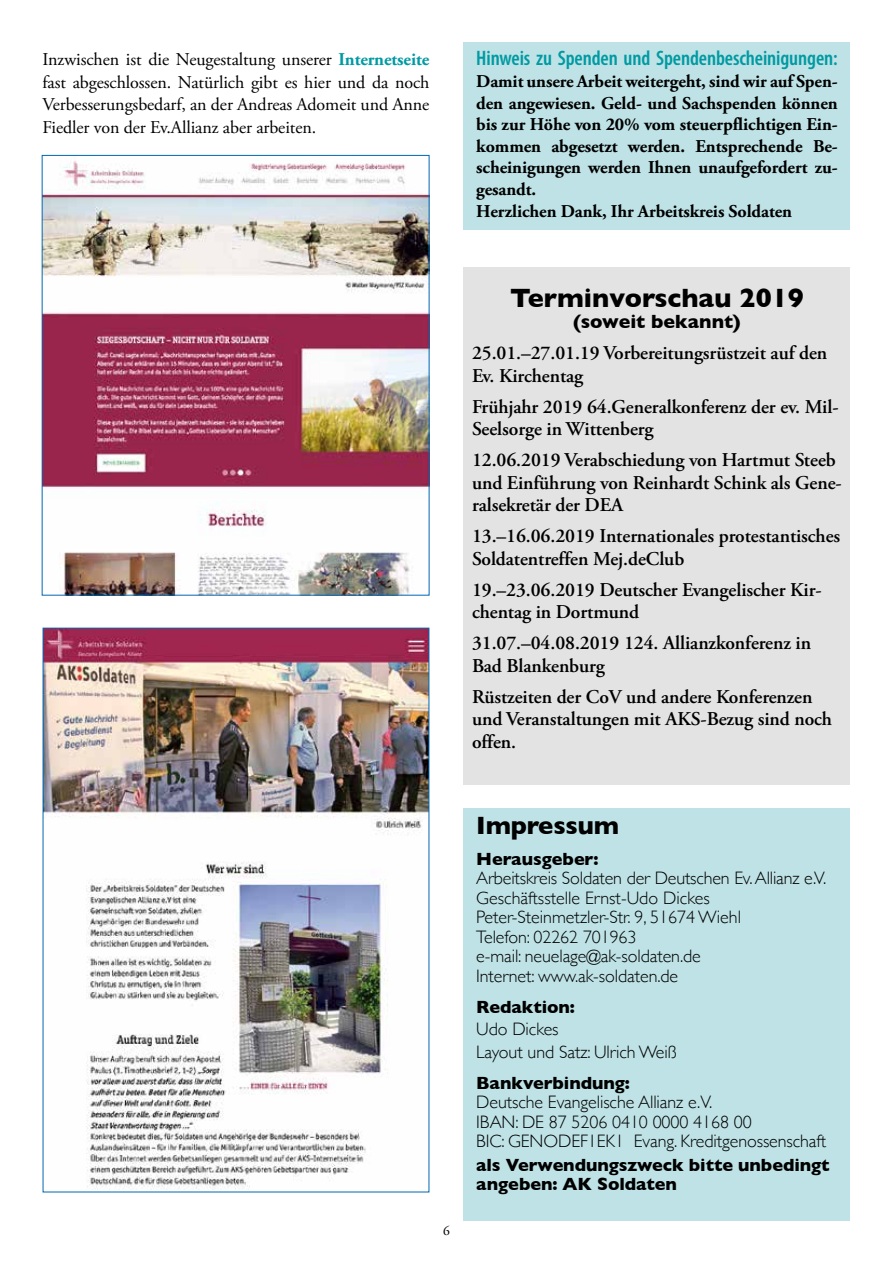
<style>
.page{position:relative;width:893px;height:1263px;background:#fff}
.page>*{position:absolute;margin:0;border:0;box-sizing:border-box;transform-origin:0 0}
.t1{font:700 27px "Gill Sans";color:#000}
.t2{font:700 25.5px "Gill Sans";letter-spacing:-.005em;color:#000}
.t3{font:600 condensed 21px "Myriad Pro";letter-spacing:-.005em;color:#009aa3}
.t4{font:600 19.5px/22.5px "Adobe Garamond Pro";letter-spacing:-.005em;color:#000}
.t5{font:700 19.5px "Gill Sans";color:#000}
.t6{font:300 18px/19.5px "Gill Sans";letter-spacing:-.005em;color:#000}
.t7{font:700 18px/21.6px "Adobe Garamond Pro";letter-spacing:-.005em;color:#000}
.t8{font:18px/22.5px "Adobe Garamond Pro";letter-spacing:-.035em;color:#000;text-align:justify}
.t9{font:700 18px/19.5px "Gill Sans";letter-spacing:-.005em;color:#000}
.t10{font:13.5px "Adobe Garamond Pro";color:#000}
.s1{font-weight:700;color:#009aa3}
</style>
<div class="page">
<div style="left:463px;top:43px;width:387px;height:187px;background:#bee2e5"></div>
<div style="left:463px;top:808px;width:387px;height:412px;background:#bee2e5"></div>
<div style="left:463px;top:268px;width:387px;height:517px;background:#e3e3e3"></div>
<img style="left:44px;top:157px;width:383px;height:436px">
<img style="left:45px;top:630px;width:382px;height:560px">
<p class="t8" style="left:43px;top:49px;width:388px">Inzwischen ist die Neugestaltung unserer <span class="s1">Internetseite </span>fast abgeschlossen. Natürlich gibt es hier und da noch Verbesserungsbedarf, an der Andreas Adomeit und Anne Fiedler von der Ev.Allianz aber arbeiten.</p>
<p class="t3" style="left:476px;top:45px;width:363px">Hinweis zu Spenden und Spendenbescheinigungen:</p>
<p class="t7" style="left:476px;top:71px;width:363px">Damit unsere Arbeit weitergeht, sind wir auf Spen&shy;den angewiesen. Geld- und Sachspenden können bis zur Höhe von 20% vom steuerpflichtigen Ein&shy;kommen abgesetzt werden. Entsprechende Be&shy;scheinigungen werden Ihnen unaufgefordert zu&shy;gesandt.<br>Herzlichen Dank, Ihr Arbeitskreis Soldaten</p>
<h1 class="t1" style="left:510px;top:277px;width:295px">Terminvorschau 2019</h1>
<p class="t5" style="left:573px;top:306px;width:169px">(soweit bekannt)</p>
<p class="t4" style="left:472px;top:342px;width:357px">25.01.–27.01.19 Vorbereitungsrüstzeit auf den<br>Ev. Kirchentag</p>
<p class="t4" style="left:472px;top:396px;width:368px">Frühjahr 2019 64.Generalkonferenz der ev. Mil-<br>Seelsorge in Wittenberg</p>
<p class="t4" style="left:472px;top:449px;width:371px">12.06.2019 Verabschiedung von Hartmut Steeb und Einführung von Reinhardt Schink als Gene&shy;ralsekretär der DEA</p>
<p class="t4" style="left:472px;top:525px;width:370px">13.–16.06.2019 Internationales protestantisches<br>Soldatentreffen Mej.deClub</p>
<p class="t4" style="left:472px;top:579px;width:351px">19.–23.06.2019 Deutscher Evangelischer Kir&shy;chentag in Dortmund</p>
<p class="t4" style="left:472px;top:632px;width:341px">31.07.–04.08.2019 124. Allianzkonferenz in<br>Bad Blankenburg</p>
<p class="t4" style="left:472px;top:686px;width:362px">Rüstzeiten der CoV und andere Konferenzen und Veranstaltungen mit AKS-Bezug sind noch offen.</p>
<p class="t10" style="left:443px;top:1223px;width:8px">6</p>
<h2 class="t2" style="left:476px;top:805px;width:144px">Impressum</h2>
<p class="t9" style="left:476px;top:848px;width:124px">Herausgeber:</p>
<p class="t6" style="left:476px;top:868px;width:351px">Arbeitskreis Soldaten der Deutschen Ev. Allianz e.V.<br>Geschäftsstelle Ernst-Udo Dickes Peter-Steinmetzler-Str. 9, 51674 Wiehl<br>Telefon: 02262 701963<br>e-mail: neuelage@ak-soldaten.de<br>Internet: www.ak-soldaten.de</p>
<p class="t9" style="left:476px;top:996px;width:100px">Redaktion:</p>
<p class="t6" style="left:476px;top:1017px;width:202px;line-height:22.5px">Udo Dickes<br>Layout und Satz: Ulrich Weiß</p>
<p class="t9" style="left:476px;top:1072px;width:155px">Bankverbindung:</p>
<p class="t6" style="left:476px;top:1091px;width:351px">Deutsche Evangelische Allianz e.V.<br>IBAN: DE 87 5206 0410 0000 4168 00<br>BIC: GENODEF1EK1 Evang. Kreditgenossenschaft</p>
<p class="t9" style="left:476px;top:1154px;width:355px">als Verwendungszweck bitte unbedingt angeben: AK Soldaten</p>
</div>
